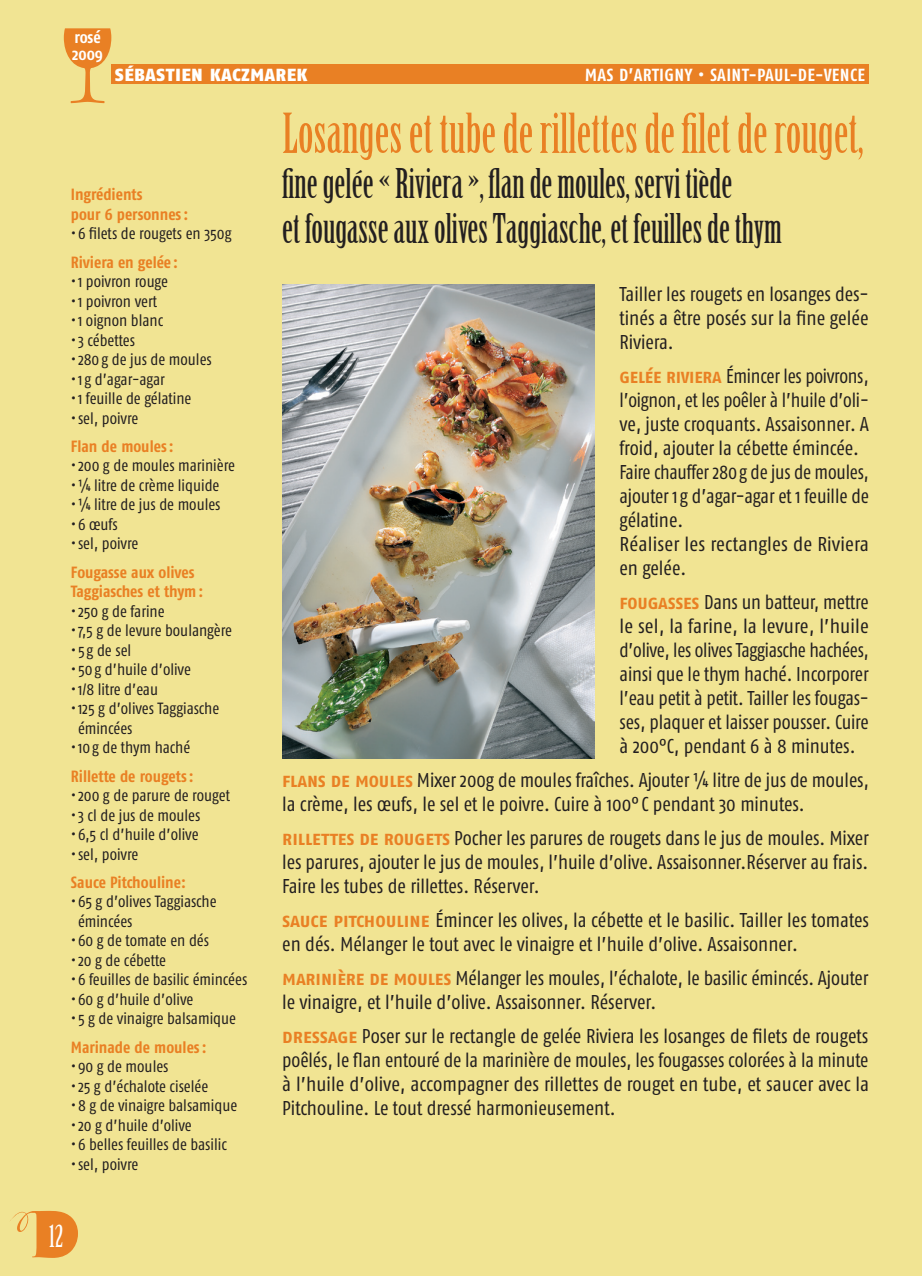
<style>
.page{position:relative;width:922px;height:1276px;background:#fff}
.page>*{position:absolute;margin:0;border:0;box-sizing:border-box;transform-origin:0 0}
.titre-1{font:53.75px "Birch Std";color:#e98024}
.titre-2{font:40px "Birch Std";color:#231f20}
.t1{font:30px "Birch Std";color:#fff}
.recette-déroulement{font:20px/24px "Fago Co";letter-spacing:-.005em;color:#231f20;text-align:justify}
.recette-déroulement-2{font:20px/24px "Fago Co";letter-spacing:-.005em;color:#231f20;scale:.96 1}
.bandeau-restaurant{font:17.5px "Fago Co Bold Caps";letter-spacing:.02em;color:#fff}
.bandeau-restaurant-2{font:17.5px "Fago No Black Lf Caps";letter-spacing:.02em;color:#fff}
.t2{font:700 16.5px/16.5px "Fago Co";color:#fff}
.ingredients-liste{font:16.25px/19.5px "Fago Co";color:#231f20}
.ingrédients-titre{font:700 16.25px/19.5px "Fago Co";color:#e98024}
.s1{font-family:"Fago Co Bold Caps";color:#e98024}
</style>
<div class="page">
<div style="left:0;top:0;width:921px;height:1276px;background:#f1e493"></div>
<svg style="left:64px;top:28px;width:47px;height:75px"></svg>
<svg style="left:10px;top:1210px;width:68px;height:48px"></svg>
<hr style="left:921px;top:0;width:1px;height:1276px;background:#f1e493">
<div style="left:111px;top:64px;width:757px;height:20px;background:#e98024"></div>
<img style="left:282px;top:285px;width:312px;height:473px">
<p class="t2" style="left:72px;top:29px;width:32px">rosé<br>2009</p>
<p class="bandeau-restaurant-2" style="left:115px;top:65px;width:194px">SÉBASTIEN KACZMAREK</p>
<p class="bandeau-restaurant" style="left:584px;top:65px;width:282px">MAS D’ARTIGNY • SAINT-PAUL-DE-VENCE</p>
<p class="ingrédients-titre" style="left:71px;top:185px;width:119px">Ingrédients<br>pour 6 personnes:</p>
<p class="ingredients-liste" style="left:71px;top:224px;width:162px">•6 filets de rougets en 350g</p>
<p class="ingrédients-titre" style="left:71px;top:252px;width:109px">Riviera en gelée :</p>
<p class="ingredients-liste" style="left:71px;top:271px;width:99px">•1 poivron rouge</p>
<p class="ingredients-liste" style="left:71px;top:291px;width:88px">•1 poivron vert</p>
<p class="ingredients-liste" style="left:71px;top:310px;width:94px">•1 oignon blanc</p>
<p class="ingredients-liste" style="left:71px;top:330px;width:66px">•3 cébettes</p>
<p class="ingredients-liste" style="left:71px;top:349px;width:142px">•280g de jus de moules</p>
<p class="ingredients-liste" style="left:71px;top:369px;width:95px">•1 g d’agar-agar</p>
<p class="ingredients-liste" style="left:71px;top:388px;width:122px">•1 feuille de gélatine</p>
<p class="ingredients-liste" style="left:71px;top:408px;width:69px">•sel, poivre</p>
<p class="ingrédients-titre" style="left:71px;top:436px;width:104px">Flan de moules:</p>
<p class="ingredients-liste" style="left:71px;top:456px;width:165px">•200 g de moules marinière</p>
<p class="ingredients-liste" style="left:71px;top:475px;width:150px">•¼ litre de crème liquide</p>
<p class="ingredients-liste" style="left:71px;top:495px;width:151px">•¼ litre de jus de moules</p>
<p class="ingredients-liste" style="left:71px;top:514px;width:48px">•6 œufs</p>
<p class="ingredients-liste" style="left:71px;top:534px;width:69px">•sel, poivre</p>
<p class="ingrédients-titre" style="left:71px;top:562px;width:134px">Fougasse aux olives<br>Taggiasches et thym:</p>
<p class="ingredients-liste" style="left:71px;top:601px;width:95px">•250 g de farine</p>
<p class="ingredients-liste" style="left:71px;top:620px;width:163px">•7,5 g de levure boulangère</p>
<p class="ingredients-liste" style="left:71px;top:640px;width:62px">•5 g de sel</p>
<p class="ingredients-liste" style="left:71px;top:659px;width:121px">•50 g d’huile d’olive</p>
<p class="ingredients-liste" style="left:71px;top:679px;width:89px">•1/8 litre d’eau</p>
<p class="ingredients-liste" style="left:78px;top:698px;width:143px;text-indent:-7px">•125 g d’olives Taggiasche émincées</p>
<p class="ingredients-liste" style="left:71px;top:737px;width:121px">•10 g de thym haché</p>
<p class="ingrédients-titre" style="left:71px;top:766px;width:124px">Rillette de rougets:</p>
<p class="ingredients-liste" style="left:71px;top:785px;width:161px">•200 g de parure de rouget</p>
<p class="ingredients-liste" style="left:71px;top:805px;width:131px">•3 cl de jus de moules</p>
<p class="ingredients-liste" style="left:71px;top:824px;width:129px">•6,5 cl d’huile d’olive</p>
<p class="ingredients-liste" style="left:71px;top:844px;width:69px">•sel, poivre</p>
<p class="ingrédients-titre" style="left:71px;top:872px;width:116px">Sauce Pitchouline:</p>
<p class="ingredients-liste" style="left:78px;top:891px;width:140px;text-indent:-7px">•65 g d’olives Taggiasche émincées</p>
<p class="ingredients-liste" style="left:71px;top:930px;width:140px">•60 g de tomate en dés</p>
<p class="ingredients-liste" style="left:71px;top:950px;width:97px">•20 g de cébette</p>
<p class="ingredients-liste" style="left:71px;top:969px;width:178px">•6 feuilles de basilic émincées</p>
<p class="ingredients-liste" style="left:71px;top:989px;width:124px">•60 g d’huile d’olive</p>
<p class="ingredients-liste" style="left:71px;top:1008px;width:167px">•5 g de vinaigre balsamique</p>
<p class="ingrédients-titre" style="left:71px;top:1037px;width:137px">Marinade de moules:</p>
<p class="ingredients-liste" style="left:71px;top:1056px;width:99px">•90 g de moules</p>
<p class="ingredients-liste" style="left:71px;top:1076px;width:139px">•25 g d’échalote ciselée</p>
<p class="ingredients-liste" style="left:71px;top:1095px;width:168px">•8 g de vinaigre balsamique</p>
<p class="ingredients-liste" style="left:71px;top:1115px;width:122px">•20 g d’huile d’olive</p>
<p class="ingredients-liste" style="left:71px;top:1134px;width:157px">•6 belles feuilles de basilic</p>
<p class="ingredients-liste" style="left:71px;top:1154px;width:69px">•sel, poivre</p>
<p class="titre-1" style="left:282px;top:103px;width:582px">Losanges et tube de rillettes de filet de rouget,</p>
<p class="titre-2" style="left:282px;top:161px;width:451px">fine gelée « Riviera », flan de moules, servi tiède</p>
<p class="titre-2" style="left:282px;top:206px;width:501px">et fougasse aux olives Taggiasche, et feuilles de thym</p>
<p class="recette-déroulement" style="left:619px;top:281px;width:251px">Tailler les rougets en losanges des&shy;tinés a être posés sur la fine gelée Riviera.</p>
<p class="recette-déroulement-2" style="left:619px;top:363px;width:261px"><span class="s1">gelée riviera</span> Émincer les poivrons, l’oignon, et les poêler à l’huile d’oli&shy;ve, juste croquants. Assaisonner. A froid, ajouter la cébette émincée.<br>Faire chauffer 280g de jus de moules, ajouter 1 g d’agar-agar et 1 feuille de gélatine.<br>Réaliser les rectangles de Riviera en gelée.</p>
<p class="recette-déroulement" style="left:619px;top:589px;width:251px"><span class="s1">fougasses</span> Dans un batteur, mettre le sel, la farine, la levure, l’huile d’olive, les olives Taggiasche hachées, ainsi que le thym haché. Incorporer l’eau petit à petit. Tailler les fougas&shy;ses, plaquer et laisser pousser. Cuire à 200°C, pendant 6 à 8 minutes.</p>
<p class="recette-déroulement" style="left:282px;top:767px;width:588px"><span class="s1">flans de moules</span> Mixer 200g de moules fraîches. Ajouter ¼ litre de jus de moules, la crème, les œufs, le sel et le poivre. Cuire à 100°C pendant 30 minutes.</p>
<p class="recette-déroulement" style="left:282px;top:825px;width:588px"><span class="s1">rillettes de rougets</span> Pocher les parures de rougets dans le jus de moules. Mixer les parures, ajouter le jus de moules, l’huile d’olive. Assaisonner.Réserver au frais.<br>Faire les tubes de rillettes. Réserver.</p>
<p class="recette-déroulement" style="left:282px;top:907px;width:588px"><span class="s1">sauce pitchouline</span> Émincer les olives, la cébette et le basilic. Tailler les tomates en dés. Mélanger le tout avec le vinaigre et l’huile d’olive. Assaisonner.</p>
<p class="recette-déroulement" style="left:282px;top:965px;width:587px"><span class="s1">marinière de moules</span> Mélanger les moules, l’échalote, le basilic émincés. Ajouter le vinaigre, et l’huile d’olive. Assaisonner. Réserver.</p>
<p class="recette-déroulement" style="left:282px;top:1023px;width:588px"><span class="s1">dressage</span> Poser sur le rectangle de gelée Riviera les losanges de filets de rougets poêlés, le flan entouré de la marinière de moules, les fougasses colorées à la minute à l’huile d’olive, accompagner des rillettes de rouget en tube, et saucer avec la Pitchouline. Le tout dressé harmonieusement.</p>
<h3 class="t1" style="left:49px;top:1218px;width:15px">12</h3>
</div>
